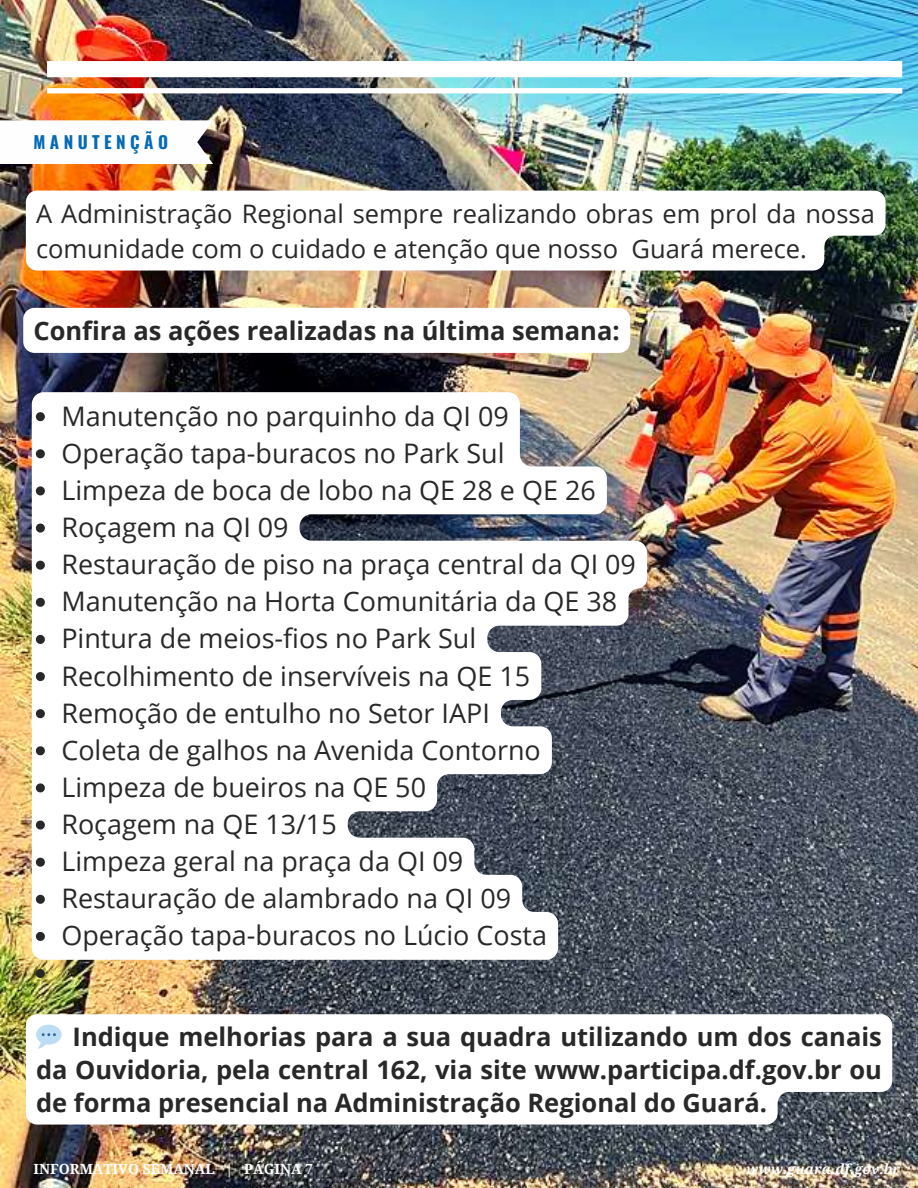
<style>
.page{position:relative;width:918px;height:1188px;background:#fff}
.page>*{position:absolute;margin:0;border:0;box-sizing:border-box;transform-origin:0 0}
.t1{font:26.85px/37.2px "Open Sans";color:#282828}
.t2{font:700 25.5px/32.7px "Open Sans";color:#282828;text-align:justify}
.t3{font:25.5px/34.8px "Open Sans";color:#282828}
.t4{font:700 17.1px "Oswald";letter-spacing:.26em;color:#066bb5}
.t5{font:700 13.95px "Droid Serif";color:#fff}
.t6{font:italic 700 13.95px "Droid Serif";color:#fefeff}
</style>
<div class="page">
<img style="left:0;top:0;width:918px;height:1188px">
<img style="left:47px;top:61px;width:855px;height:32px">
<svg style="left:0;top:120px;width:213px;height:44px"></svg>
<svg style="left:32px;top:392px;width:615px;height:568px"></svg>
<svg style="left:36px;top:412px;width:9px;height:9px"></svg>
<svg style="left:36px;top:449px;width:9px;height:9px"></svg>
<svg style="left:36px;top:486px;width:9px;height:9px"></svg>
<svg style="left:36px;top:524px;width:9px;height:9px"></svg>
<svg style="left:36px;top:561px;width:9px;height:9px"></svg>
<svg style="left:36px;top:598px;width:9px;height:9px"></svg>
<svg style="left:36px;top:635px;width:9px;height:9px"></svg>
<svg style="left:36px;top:672px;width:9px;height:9px"></svg>
<svg style="left:36px;top:709px;width:9px;height:9px"></svg>
<svg style="left:36px;top:746px;width:9px;height:9px"></svg>
<svg style="left:36px;top:783px;width:9px;height:9px"></svg>
<svg style="left:36px;top:821px;width:9px;height:9px"></svg>
<svg style="left:36px;top:858px;width:9px;height:9px"></svg>
<svg style="left:36px;top:895px;width:9px;height:9px"></svg>
<svg style="left:36px;top:932px;width:9px;height:9px"></svg>
<svg style="left:36px;top:969px;width:9px;height:9px"></svg>
<svg style="left:26px;top:191px;width:860px;height:80px"></svg>
<svg style="left:26px;top:1014px;width:866px;height:111px"></svg>
<div style="left:23px;top:308px;width:607px;height:45px;background:#fff;border-radius:11px"></div>
<svg style="left:36px;top:1025px;width:26px;height:24px"></svg>
<p class="t4" style="left:33px;top:129px;width:136px">MANUTENÇÃO</p>
<p class="t3" style="left:36px;top:195px;width:840px">A Administração Regional sempre realizando obras em prol da nossa comunidade com o cuidado e atenção que nosso Guará merece.</p>
<p class="t2" style="left:33px;top:314px;width:588px">Confira as ações realizadas na última semana:</p>
<p class="t1" style="left:61px;top:397px;width:576px">Manutenção no parquinho da QI 09<br>Operação tapa-buracos no Park Sul<br>Limpeza de boca de lobo na QE 28 e QE 26<br>Roçagem na QI 09<br>Restauração de piso na praça central da QI 09<br>Manutenção na Horta Comunitária da QE 38<br>Pintura de meios-fios no Park Sul<br>Recolhimento de inservíveis na QE 15<br>Remoção de entulho no Setor IAPI<br>Coleta de galhos na Avenida Contorno<br>Limpeza de bueiros na QE 50<br>Roçagem na QE 13/15<br>Limpeza geral na praça da QI 09<br>Restauração de alambrado na QI 09<br>Operação tapa-buracos no Lúcio Costa</p>
<p class="t2" style="left:36px;top:1020px;width:847px;text-indent:36px">Indique melhorias para a sua quadra utilizando um dos canais da Ouvidoria, pela central 162, via site www.participa.df.gov.br ou de forma presencial na Administração Regional do Guará.</p>
<p class="t5" style="left:33px;top:1161px;width:281px">INFORMATIVO SEMANAL | PÁGINA 7</p>
<p class="t6" style="left:746px;top:1161px;width:155px">www.guara.df.gov.br</p>
</div>
